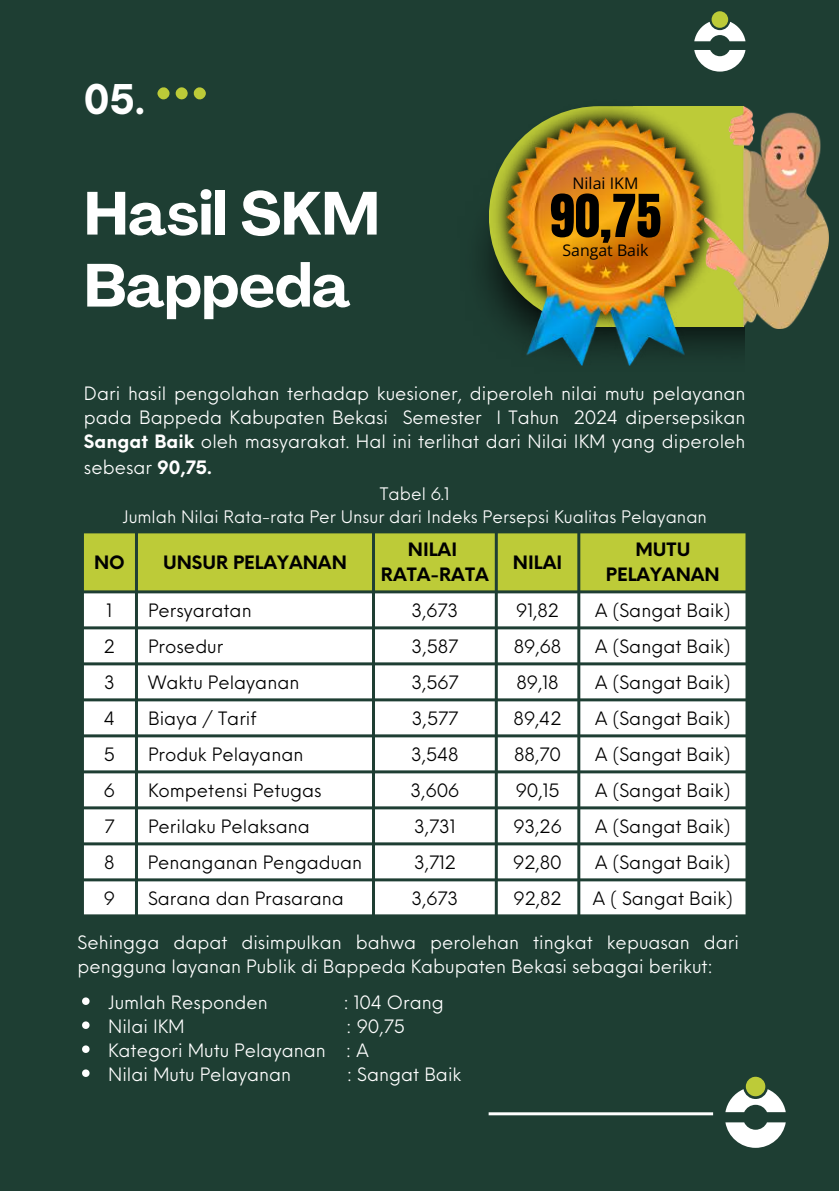
<style>
.page{position:relative;width:839px;height:1191px;background:#fff}
.page>*{position:absolute;margin:0;border:0;box-sizing:border-box;transform-origin:0 0}
.t1{font:700 60px "Agrandir";color:#fff}
.t2{font:50.2px "Anton";color:#000}
.t3{font:700 40px "Neue Einstellung";color:#fff}
.t4{font:18px/24.4px "Neue Einstellung";color:#fff}
.t5{font:18px "Neue Einstellung";color:#000}
.t6{font:700 18px/25.6px "Neue Einstellung";color:#000;text-align:center}
.t7{font:16.8px/23.2px "Neue Einstellung";color:#fff;text-align:center}
.t8{font:16px "Open Sans";color:#000}
.t9{font:15.8px "Open Sans";color:#000}
.s1{font-weight:700}
</style>
<div class="page">
<div style="left:0;top:0;width:838px;height:1191px;background:#1e3e33"></div>
<svg style="left:157px;top:87px;width:48px;height:13px"></svg>
<img style="left:489px;top:106px;width:234px;height:228px">
<svg style="left:694px;top:11px;width:51px;height:60px"></svg>
<svg style="left:725px;top:1077px;width:60px;height:70px"></svg>
<hr style="left:488px;top:1112px;width:225px;height:3px;background:#fff">
<div style="left:84px;top:533px;width:661px;height:57px;background:#bdcb38"></div>
<svg style="left:84px;top:593px;width:661px;height:321px;background:#eaedec"></svg>
<img style="left:506px;top:119px;width:198px;height:247px">
<img style="left:704px;top:106px;width:124px;height:222px">
<svg style="left:82px;top:997px;width:8px;height:8px"></svg>
<svg style="left:82px;top:1021px;width:8px;height:8px"></svg>
<svg style="left:82px;top:1045px;width:8px;height:8px"></svg>
<svg style="left:82px;top:1069px;width:8px;height:8px"></svg>
<h3 class="t3" style="left:84px;top:63px;width:63px">05.</h3>
<h1 class="t1" style="left:84px;top:190px;width:297px">Hasil SKM</h1>
<h1 class="t1" style="left:84px;top:262px;width:268px">Bappeda</h1>
<p class="t8" style="left:572px;top:172px;width:67px">Nilai IKM</p>
<h2 class="t2" style="left:549px;top:180px;width:113px">90,75</h2>
<p class="t9" style="left:562px;top:239px;width:87px">Sangat Baik</p>
<p class="t4" style="left:84px;top:380px;width:663px;text-align:justify">Dari hasil pengolahan terhadap kuesioner, diperoleh nilai mutu pelayanan pada Bappeda Kabupaten Bekasi Semester I Tahun 2024 dipersepsikan <span class="s1">Sangat Baik</span> oleh masyarakat. Hal ini terlihat dari Nilai IKM yang diperoleh sebesar <span class="s1">90,75.</span></p>
<p class="t7" style="left:122px;top:481px;width:586px">Tabel 6.1<br>Jumlah Nilai Rata-rata Per Unsur dari Indeks Persepsi Kualitas Pelayanan</p>
<p class="t6" style="left:94px;top:548px;width:32px">NO</p>
<p class="t6" style="left:163px;top:548px;width:185px">UNSUR PELAYANAN</p>
<p class="t6" style="left:381px;top:535px;width:109px">NILAI<br>RATA-RATA</p>
<p class="t6" style="left:513px;top:548px;width:51px">NILAI</p>
<p class="t6" style="left:606px;top:535px;width:115px">MUTU<br>PELAYANAN</p>
<p class="t5" style="left:107px;top:595px;width:7px">1</p>
<p class="t5" style="left:148px;top:595px;width:105px">Persyaratan</p>
<p class="t5" style="left:411px;top:595px;width:48px">3,673</p>
<p class="t5" style="left:516px;top:595px;width:44px">91,82</p>
<p class="t5" style="left:595px;top:595px;width:137px">A (Sangat Baik)</p>
<p class="t5" style="left:104px;top:631px;width:13px">2</p>
<p class="t5" style="left:148px;top:631px;width:77px">Prosedur</p>
<p class="t5" style="left:411px;top:631px;width:48px">3,587</p>
<p class="t5" style="left:514px;top:631px;width:49px">89,68</p>
<p class="t5" style="left:595px;top:631px;width:137px">A (Sangat Baik)</p>
<p class="t5" style="left:104px;top:667px;width:12px">3</p>
<p class="t5" style="left:148px;top:667px;width:153px">Waktu Pelayanan</p>
<p class="t5" style="left:411px;top:667px;width:49px">3,567</p>
<p class="t5" style="left:516px;top:667px;width:44px">89,18</p>
<p class="t5" style="left:595px;top:667px;width:137px">A (Sangat Baik)</p>
<p class="t5" style="left:104px;top:703px;width:12px">4</p>
<p class="t5" style="left:148px;top:703px;width:110px">Biaya / Tarif</p>
<p class="t5" style="left:412px;top:703px;width:48px">3,577</p>
<p class="t5" style="left:513px;top:703px;width:49px">89,42</p>
<p class="t5" style="left:595px;top:703px;width:137px">A (Sangat Baik)</p>
<p class="t5" style="left:104px;top:739px;width:13px">5</p>
<p class="t5" style="left:148px;top:739px;width:157px">Produk Pelayanan</p>
<p class="t5" style="left:411px;top:739px;width:49px">3,548</p>
<p class="t5" style="left:514px;top:739px;width:48px">88,70</p>
<p class="t5" style="left:595px;top:739px;width:137px">A (Sangat Baik)</p>
<p class="t5" style="left:104px;top:775px;width:12px">6</p>
<p class="t5" style="left:148px;top:775px;width:175px">Kompetensi Petugas</p>
<p class="t5" style="left:410px;top:775px;width:50px">3,606</p>
<p class="t5" style="left:515px;top:775px;width:45px">90,15</p>
<p class="t5" style="left:595px;top:775px;width:137px">A (Sangat Baik)</p>
<p class="t5" style="left:104px;top:811px;width:11px">7</p>
<p class="t5" style="left:148px;top:811px;width:163px">Perilaku Pelaksana</p>
<p class="t5" style="left:414px;top:811px;width:43px">3,731</p>
<p class="t5" style="left:513px;top:811px;width:50px">93,26</p>
<p class="t5" style="left:595px;top:811px;width:137px">A (Sangat Baik)</p>
<p class="t5" style="left:104px;top:847px;width:12px">8</p>
<p class="t5" style="left:148px;top:847px;width:216px">Penanganan Pengaduan</p>
<p class="t5" style="left:414px;top:847px;width:43px">3,712</p>
<p class="t5" style="left:513px;top:847px;width:50px">92,80</p>
<p class="t5" style="left:595px;top:847px;width:137px">A (Sangat Baik)</p>
<p class="t5" style="left:104px;top:883px;width:13px">9</p>
<p class="t5" style="left:148px;top:883px;width:197px">Sarana dan Prasarana</p>
<p class="t5" style="left:411px;top:883px;width:48px">3,673</p>
<p class="t5" style="left:513px;top:883px;width:50px">92,82</p>
<p class="t5" style="left:592px;top:883px;width:142px">A ( Sangat Baik)</p>
<p class="t4" style="left:78px;top:928px;width:663px">Sehingga dapat disimpulkan bahwa perolehan tingkat kepuasan dari pengguna layanan Publik di Bappeda Kabupaten Bekasi sebagai berikut:</p>
<p class="t4" style="left:108px;top:989px;width:161px">Jumlah Responden</p>
<p class="t4" style="left:343px;top:989px;width:102px">: 104 Orang</p>
<p class="t4" style="left:108px;top:1013px;width:78px">Nilai IKM</p>
<p class="t4" style="left:108px;top:1013px;width:298px;text-indent:238px">: 90,75<br>Kategori Mutu Pelayanan : A<br>Nilai Mutu Pelayanan</p>
<p class="t4" style="left:347px;top:1061px;width:116px">: Sangat Baik</p>
</div>
